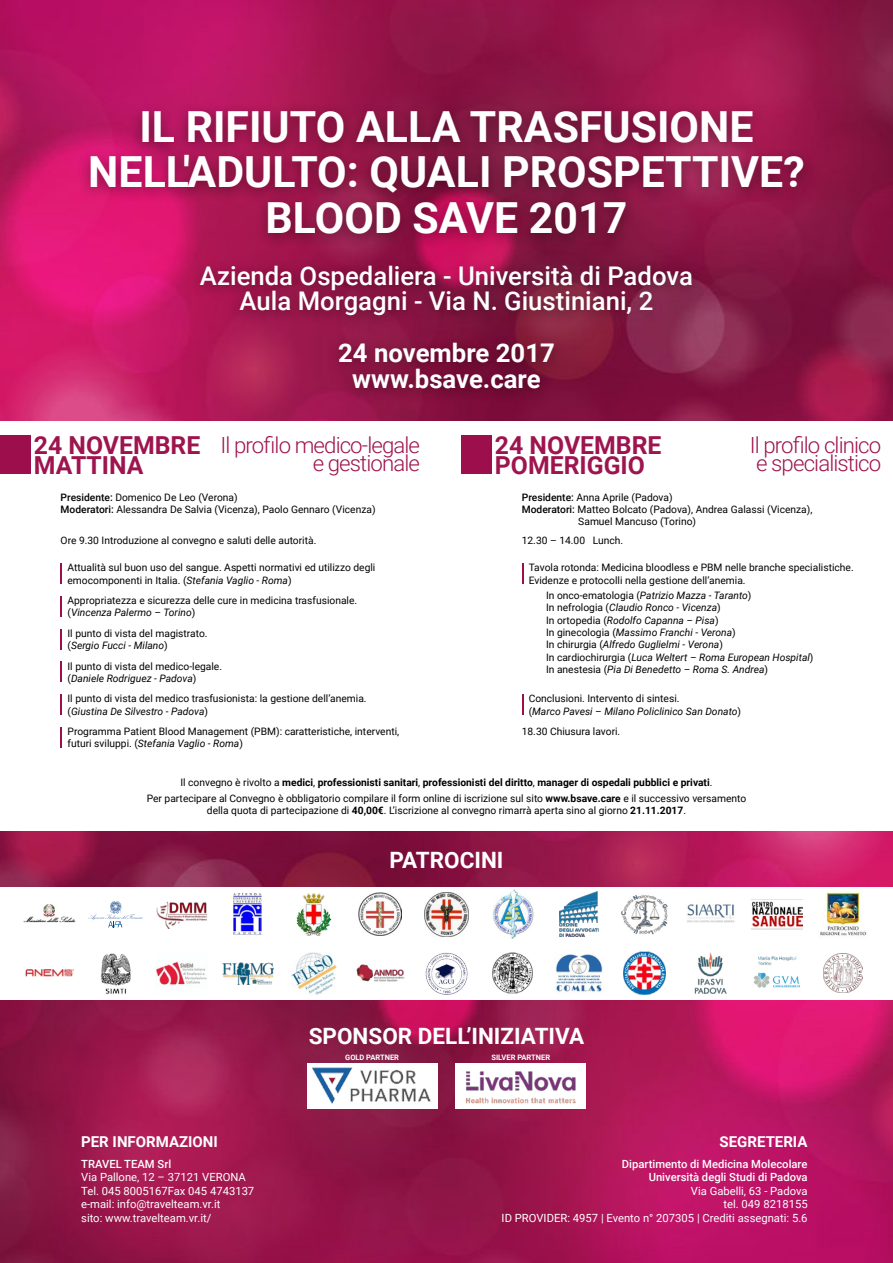
<style>
.page{position:relative;width:893px;height:1263px;background:#fff}
.page>*{position:absolute;margin:0;border:0;box-sizing:border-box;transform-origin:0 0}
.t1{font:700 42.9px/45.8px "Roboto";color:#fff;text-align:center}
.t2{font:500 25.72px/25.7px "Roboto";color:#fff;text-align:center}
.t3{font:700 25.72px/25.7px "Roboto";color:#fff;text-align:center}
.t4{font:700 24.83px/19.5px "Roboto";color:#9e144e}
.t5{font:700 22.5px "Roboto";color:#fff}
.t6{font:300 22.27px/18.8px "Roboto";letter-spacing:-.04em;color:#9e144d;text-align:right}
.t7{font:700 15px "Roboto";color:#fff}
.t8{font:11.25px/13.5px "Roboto";color:#fff;text-align:right}
.t9{font:500 11.25px/13.5px "Roboto";color:#fff;text-align:right}
.t10{font:10.27px/12.3px "Roboto";color:#000}
.t11{font:italic 10.27px/12.3px "Roboto";color:#000}
.t12{font:700 7.5px "Roboto";color:#fff}
.s1{font-weight:500}
.s2{font-style:italic}
.s3{font-style:normal}
.s4{font-weight:700}
</style>
<div class="page">
<img style="left:0;top:0;width:893px;height:421px">
<img style="left:0;top:831px;width:893px;height:432px">
<div style="left:78px;top:101px;width:737px;height:148px;background:#000;opacity:.4"></div>
<div style="left:189px;top:256px;width:515px;height:147px;background:#000;opacity:.4"></div>
<div style="left:461px;top:436px;width:31px;height:38px;background:#9d0e4c"></div>
<div style="left:0;top:436px;width:31px;height:38px;background:#9d0e4c"></div>
<svg style="left:61px;top:563px;width:1px;height:20px"></svg>
<svg style="left:522px;top:563px;width:1px;height:20px"></svg>
<svg style="left:61px;top:596px;width:1px;height:20px"></svg>
<svg style="left:61px;top:629px;width:1px;height:20px"></svg>
<svg style="left:61px;top:662px;width:1px;height:20px"></svg>
<svg style="left:61px;top:695px;width:1px;height:20px"></svg>
<svg style="left:61px;top:727px;width:1px;height:20px"></svg>
<svg style="left:522px;top:695px;width:1px;height:20px"></svg>
<img style="left:307px;top:1063px;width:130px;height:46px">
<div style="left:456px;top:1063px;width:130px;height:46px;background:#fff"></div>
<img style="left:466px;top:1071px;width:110px;height:33px">
<div style="left:0;top:887px;width:893px;height:113px;background:#fff"></div>
<img style="left:23px;top:904px;width:53px;height:19px">
<img style="left:156px;top:901px;width:51px;height:27px">
<img style="left:234px;top:893px;width:27px;height:42px">
<img style="left:296px;top:893px;width:36px;height:42px">
<img style="left:359px;top:893px;width:43px;height:43px">
<img style="left:425px;top:892px;width:44px;height:44px">
<img style="left:492px;top:889px;width:42px;height:50px">
<img style="left:752px;top:899px;width:50px;height:31px">
<img style="left:687px;top:904px;width:48px;height:19px">
<img style="left:621px;top:894px;width:47px;height:41px">
<img style="left:559px;top:892px;width:39px;height:44px">
<img style="left:291px;top:952px;width:46px;height:42px">
<img style="left:425px;top:952px;width:43px;height:42px">
<img style="left:222px;top:962px;width:52px;height:22px">
<img style="left:25px;top:970px;width:49px;height:6px">
<img style="left:100px;top:953px;width:31px;height:41px">
<img style="left:156px;top:961px;width:51px;height:24px">
<img style="left:356px;top:964px;width:48px;height:18px">
<img style="left:492px;top:953px;width:41px;height:40px">
<img style="left:753px;top:956px;width:47px;height:32px">
<img style="left:694px;top:952px;width:33px;height:42px">
<img style="left:555px;top:954px;width:48px;height:38px">
<img style="left:623px;top:952px;width:43px;height:42px">
<svg style="left:89px;top:901px;width:54px;height:26px"></svg>
<img style="left:820px;top:892px;width:47px;height:44px">
<img style="left:824px;top:953px;width:39px;height:40px">
<h1 class="t1" style="left:88px;top:102px;width:718px">IL RIFIUTO ALLA TRASFUSIONE<br>NELL'ADULTO: QUALI PROSPETTIVE?<br>BLOOD SAVE 2017</h1>
<h2 class="t2" style="left:200px;top:262px;width:495px">Azienda Ospedaliera - Università di Padova<br>Aula Morgagni - Via N. Giustiniani, 2</h2>
<h2 class="t3" style="left:338px;top:339px;width:218px">24 novembre 2017 www.bsave.care</h2>
<h3 class="t6" style="left:221px;top:434px;width:201px">Il profilo medico-legale e gestionale</h3>
<h3 class="t6" style="left:750px;top:434px;width:133px;text-align:left">Il profilo clinico e specialistico</h3>
<h3 class="t4" style="left:34px;top:435px;width:168px">24 NOVEMBRE<br>MATTINA</h3>
<h3 class="t4" style="left:495px;top:435px;width:168px">24 NOVEMBRE<br>POMERIGGIO</h3>
<p class="t10" style="left:61px;top:490px;width:317px"><span class="s1">Presidente:</span> Domenico De Leo (Verona)<br><span class="s1">Moderatori:</span> Alessandra De Salvia (Vicenza), Paolo Gennaro (Vicenza)</p>
<p class="t10" style="left:522px;top:490px;width:152px"><span class="s1">Presidente:</span> Anna Aprile (Padova)</p>
<p class="t10" style="left:522px;top:503px;width:292px"><span class="s1">Moderatori:</span> Matteo Bolcato (Padova), Andrea Galassi (Vicenza),</p>
<p class="t10" style="left:578px;top:515px;width:119px">Samuel Mancuso (Torino)</p>
<p class="t10" style="left:61px;top:534px;width:257px">Ore 9.30 Introduzione al convegno e saluti delle autorità.</p>
<p class="t10" style="left:522px;top:534px;width:103px">12.30 – 14.00 Lunch.</p>
<p class="t10" style="left:68px;top:561px;width:309px">Attualità sul buon uso del sangue. Aspetti normativi ed utilizzo degli emocomponenti in Italia. (<span class="s2">Stefania Vaglio - Roma</span>)</p>
<p class="t10" style="left:529px;top:561px;width:326px">Tavola rotonda: Medicina bloodless e PBM nelle branche specialistiche.<br>Evidenze e protocolli nella gestione dell’anemia.</p>
<p class="t10" style="left:68px;top:594px;width:291px">Appropriatezza e sicurezza delle cure in medicina trasfusionale. (<span class="s2">Vincenza Palermo – Torino</span>)</p>
<p class="t11" style="left:546px;top:589px;width:269px"><span class="s3">In onco-ematologia (</span>Patrizio Mazza - Taranto<span class="s3">)<br>In nefrologia (</span>Claudio Ronco - Vicenza<span class="s3">)<br>In ortopedia (</span>Rodolfo Capanna – Pisa<span class="s3">)<br>In ginecologia (</span>Massimo Franchi - Verona<span class="s3">)<br>In chirurgia (</span>Alfredo Guglielmi - Verona<span class="s3">)<br>In cardiochirurgia (</span>Luca Weltert – Roma European Hospital<span class="s3">)<br>In anestesia (</span>Pia Di Benedetto – Roma S. Andrea<span class="s3">)</span></p>
<p class="t10" style="left:68px;top:627px;width:142px">Il punto di vista del magistrato. (<span class="s2">Sergio Fucci - Milano</span>)</p>
<p class="t10" style="left:68px;top:659px;width:156px">Il punto di vista del medico-legale. (<span class="s2">Daniele Rodriguez - Padova</span>)</p>
<p class="t10" style="left:68px;top:692px;width:301px">Il punto di vista del medico trasfusionista: la gestione dell’anemia. (<span class="s2">Giustina De Silvestro - Padova</span>)</p>
<p class="t10" style="left:68px;top:725px;width:333px">Programma Patient Blood Management (PBM): caratteristiche, interventi, futuri sviluppi. (<span class="s2">Stefania Vaglio - Roma</span>)</p>
<p class="t11" style="left:529px;top:692px;width:214px"><span class="s3">Conclusioni. Intervento di sintesi.<br>(</span>Marco Pavesi – Milano Policlinico San Donato<span class="s3">)</span></p>
<p class="t10" style="left:522px;top:725px;width:100px">18.30 Chiusura lavori.</p>
<p class="t10" style="left:147px;top:773px;width:601px;line-height:16.6px;text-align:center">Il convegno è rivolto a <span class="s4">medici</span>, <span class="s4">professionisti sanitari</span>, <span class="s4">professionisti del diritto</span>, <span class="s4">manager di ospedali pubblici e privati</span>.<br>Per partecipare al Convegno è obbligatorio compilare il form online di iscrizione sul sito <span class="s4">www.bsave.care</span> e il successivo versamento</p>
<p class="t10" style="left:207px;top:804px;width:481px">della quota di partecipazione di <span class="s4">40,00€</span>. L’iscrizione al convegno rimarrà aperta sino al giorno <span class="s4">21.11.2017</span>.</p>
<h3 class="t5" style="left:389px;top:845px;width:115px">PATROCINI</h3>
<h3 class="t5" style="left:309px;top:1020px;width:277px">SPONSOR DELL’INIZIATIVA</h3>
<h3 class="t7" style="left:81px;top:1131px;width:138px">PER INFORMAZIONI</h3>
<p class="t9" style="left:81px;top:1156px;width:92px">TRAVEL TEAM Srl</p>
<p class="t8" style="left:81px;top:1170px;width:175px;text-align:left">Via Pallone, 12 – 37121 VERONA<br>Tel. 045 8005167Fax 045 4743137 e-mail: info@travelteam.vr.it<br>sito: www.travelteam.vr.it/</p>
<p class="t12" style="left:345px;top:1052px;width:55px">GOLD PARTNER</p>
<p class="t12" style="left:491px;top:1052px;width:60px">SILVER PARTNER</p>
<h3 class="t7" style="left:720px;top:1131px;width:89px">SEGRETERIA</h3>
<p class="t9" style="left:622px;top:1156px;width:187px">Dipartimento di Medicina Molecolare<br>Università degli Studi di Padova</p>
<p class="t8" style="left:502px;top:1183px;width:307px">Via Gabelli, 63 - Padova<br>tel. 049 8218155<br>ID PROVIDER: 4957 | Evento n° 207305 | Crediti assegnati: 5.6</p>
</div>
